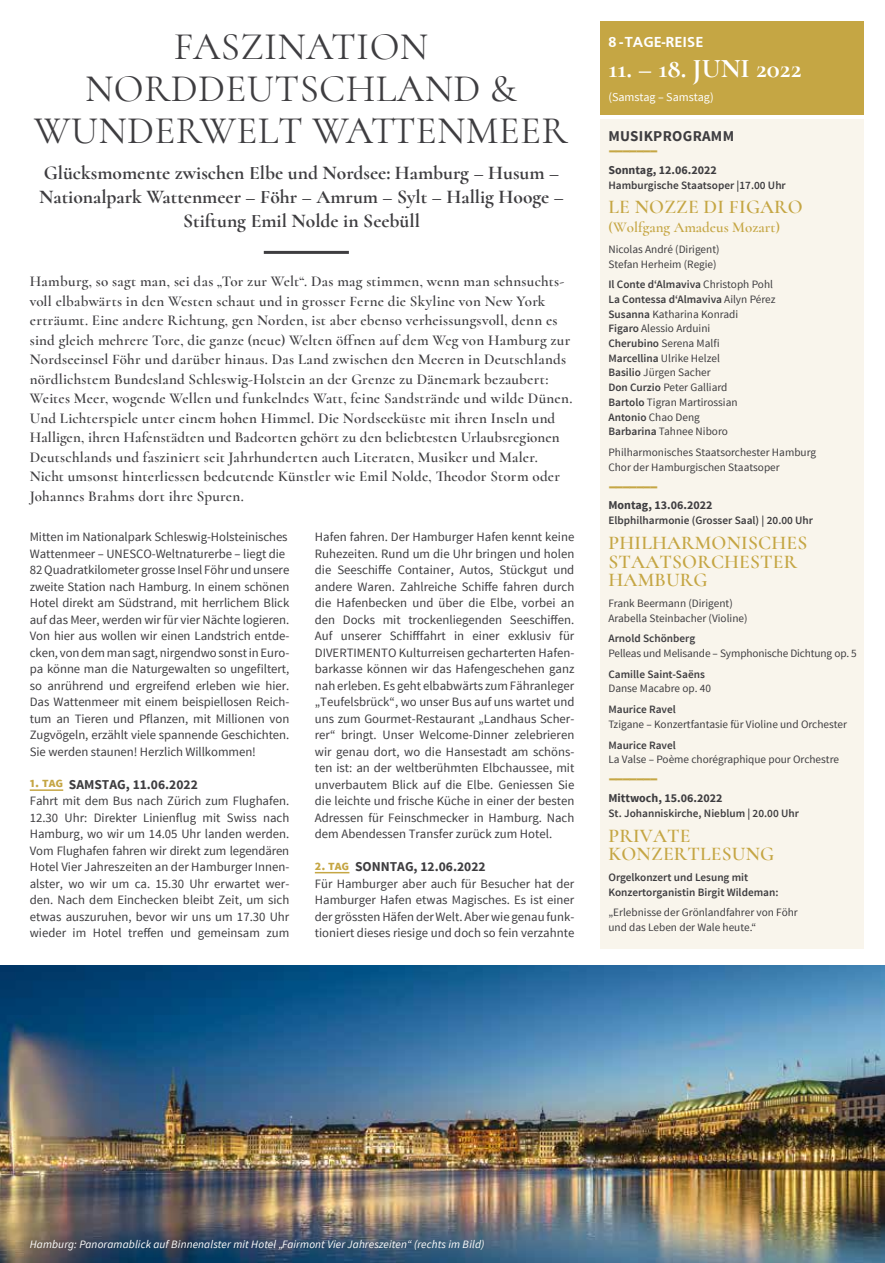
<style>
.page{position:relative;width:885px;height:1263px;background:#fff}
.page>*{position:absolute;margin:0;border:0;box-sizing:border-box;transform-origin:0 0}
.t1{font:39px/42px "Cormorant";letter-spacing:.01em;color:#3e3d40;text-align:center}
.t2{font:700 27px "Cormorant";color:#fff}
.t3{font:700 19.5px/24px "Cormorant";color:#3e3d40;text-align:center}
.t4{font:600 19.5px/18.8px "Cormorant";letter-spacing:.01em;color:#c5a644}
.t5{font:900 18px "Source Sans Pro";color:#c5a644}
.t6{font:600 15px/19.5px "Cormorant";letter-spacing:.015em;color:#3e3d40}
.t7{font:600 15px "Cormorant";color:#c5a644}
.t8{font:700 15px "Source Sans Pro";letter-spacing:.02em;color:#3e3d40}
.t9{font:700 15px "Frutiger";color:#fff}
.t10{font:700 13.5px "Source Sans Pro";color:#3e3d40}
.t11{font:12.75px/16.5px "Source Sans Pro";letter-spacing:-.005em;color:#3e3d40;text-align:justify}
.t12{font:700 12px "Source Sans Pro";color:#3e3d40}
.t13{font:12px "Source Sans Pro";color:#fff}
.t14{font:11.25px/14.7px "Source Sans Pro";color:#3e3d40}
.t15{font:600 11.25px/14.7px "Source Sans Pro";color:#3e3d40}
.t16{font:italic 11.25px "Source Sans Pro";letter-spacing:.01em;color:#fff}
.s1{color:#c5a644}
.s2{font-weight:600}
</style>
<div class="page">
<div style="left:600px;top:119px;width:263px;height:829px;background:#f9f5ec"></div>
<div style="left:600px;top:21px;width:263px;height:94px;background:#c5a644"></div>
<hr style="left:30px;top:789px;width:33px;height:2px;background:#c5a644">
<hr style="left:315px;top:872px;width:34px;height:1px;background:#c5a644">
<hr style="left:264px;top:251px;width:85px;height:3px;background:#3e3d40">
<img style="left:0;top:965px;width:884px;height:298px">
<h1 class="t1" style="left:34px;top:26px;width:535px">FASZINATION<br>NORDDEUTSCHLAND &amp;<br>WUNDERWELT WATTENMEER</h1>
<h3 class="t3" style="left:39px;top:161px;width:526px">Glücksmomente zwischen Elbe und Nordsee: Hamburg – Husum –<br>Nationalpark Wattenmeer – Föhr – Amrum – Sylt – Hallig Hooge –<br>Stiftung Emil Nolde in Seebüll</h3>
<p class="t6" style="left:30px;top:271px;width:544px">Hamburg, so sagt man, sei das „Tor zur Welt“. Das mag stimmen, wenn man sehnsuchts&shy;voll elbabwärts in den Westen schaut und in grosser Ferne die Skyline von New York erträumt. Eine andere Richtung, gen Norden, ist aber ebenso verheissungsvoll, denn es sind gleich mehrere Tore, die ganze (neue) Welten öffnen auf dem Weg von Hamburg zur Nordseeinsel Föhr und darüber hinaus. Das Land zwischen den Meeren in Deutschlands nördlichstem Bundesland Schleswig-Holstein an der Grenze zu Dänemark bezaubert:<br>Weites Meer, wogende Wellen und funkelndes Watt, feine Sandstrände und wilde Dünen.<br>Und Lichterspiele unter einem hohen Himmel. Die Nordseeküste mit ihren Inseln und Halligen, ihren Hafenstädten und Badeorten gehört zu den beliebtesten Urlaubsregionen Deutschlands und fasziniert seit Jahrhunderten auch Literaten, Musiker und Maler.<br>Nicht umsonst hinterliessen bedeutende Künstler wie Emil Nolde, Theodor Storm oder Johannes Brahms dort ihre Spuren.</p>
<p class="t11" style="left:315px;top:529px;width:261px">Hafen fahren. Der Hamburger Hafen kennt keine Ruhezeiten. Rund um die Uhr bringen und holen die Seeschiffe Container, Autos, Stückgut und andere Waren. Zahlreiche Schiffe fahren durch die Hafenbecken und über die Elbe, vorbei an den Docks mit trockenliegenden Seeschiffen.<br>Auf unserer Schifffahrt in einer exklusiv für DIVERTIMENTO Kulturreisen gecharterten Hafen&shy;barkasse können wir das Hafengeschehen ganz nah erleben. Es geht elbabwärts zum Fähranleger „Teufelsbrück“, wo unser Bus auf uns wartet und uns zum Gourmet-Restaurant „Landhaus Scher&shy;rer“ bringt. Unser Welcome-Dinner zelebrieren wir genau dort, wo die Hansestadt am schöns&shy;ten ist: an der weltberühmten Elbchaussee, mit unverbautem Blick auf die Elbe. Geniessen Sie die leichte und frische Küche in einer der besten Adressen für Feinschmecker in Hamburg. Nach dem Abendessen Transfer zurück zum Hotel.</p>
<p class="t10" style="left:315px;top:858px;width:172px"><span class="s1">2. tag</span> SONNTAG, 12.06.2022</p>
<p class="t11" style="left:315px;top:875px;width:261px">Für Hamburger aber auch für Besucher hat der Hamburger Hafen etwas Magisches. Es ist einer der grössten Häfen der Welt. Aber wie genau funk&shy;tioniert dieses riesige und doch so fein verzahnte</p>
<p class="t11" style="left:30px;top:529px;width:261px;text-align:left">Mitten im Nationalpark Schleswig-Holsteinisches Wattenmeer – UNESCO-Weltnaturerbe – liegt die 82 Quadratkilometer grosse Insel Föhr und unsere zweite Station nach Hamburg. In einem schönen Hotel direkt am Südstrand, mit herrlichem Blick auf das Meer, werden wir für vier Nächte logieren.<br>Von hier aus wollen wir einen Landstrich entde&shy;cken, von dem man sagt, nirgendwo sonst in Euro&shy;pa könne man die Naturgewalten so ungefiltert, so anrührend und ergreifend erleben wie hier.<br>Das Wattenmeer mit einem beispiellosen Reich&shy;tum an Tieren und Pflanzen, mit Millionen von Zugvögeln, erzählt viele spannende Geschichten.<br>Sie werden staunen! Herzlich Willkommen!</p>
<p class="t10" style="left:30px;top:775px;width:169px"><span class="s1">1. tag</span> SAMSTAG, 11.06.2022</p>
<p class="t11" style="left:30px;top:793px;width:261px">Fahrt mit dem Bus nach Zürich zum Flughafen.<br>12.30 Uhr: Direkter Linienflug mit Swiss nach Hamburg, wo wir um 14.05 Uhr landen werden.<br>Vom Flughafen fahren wir direkt zum legendären Hotel Vier Jahreszeiten an der Hamburger Innen&shy;alster, wo wir um ca. 15.30 Uhr erwartet wer&shy;den. Nach dem Einchecken bleibt Zeit, um sich etwas auszuruhen, bevor wir uns um 17.30 Uhr wieder im Hotel treffen und gemeinsam zum</p>
<p class="t9" style="left:608px;top:33px;width:96px">8 -TAGE-REISE</p>
<h2 class="t2" style="left:608px;top:52px;width:194px">11. – 18. JUNI 2022</h2>
<p class="t13" style="left:608px;top:90px;width:107px">(Samstag – Samstag)</p>
<p class="t8" style="left:608px;top:126px;width:127px">MUSIKPROGRAMM</p>
<h3 class="t5" style="left:608px;top:138px;width:51px">–––––––</h3>
<p class="t12" style="left:608px;top:162px;width:110px">Sonntag, 12.06.2022</p>
<p class="t15" style="left:608px;top:178px;width:179px">Hamburgische Staatsoper |17.00 Uhr</p>
<h3 class="t4" style="left:608px;top:198px;width:196px">LE NOZZE DI FIGARO</h3>
<p class="t7" style="left:608px;top:218px;width:173px">(Wolfgang Amadeus Mozart)</p>
<p class="t14" style="left:608px;top:242px;width:113px">Nicolas André (Dirigent)<br>Stefan Herheim (Regie)</p>
<p class="t14" style="left:608px;top:277px;width:169px"><span class="s2">Il Conte d‘Almaviva</span> Christoph Pohl<br><span class="s2">La Contessa d‘Almaviva</span> Ailyn Pérez<br><span class="s2">Susanna</span> Katharina Konradi<br><span class="s2">Figaro</span> Alessio Arduini<br><span class="s2">Cherubino</span> Serena Malfi<br><span class="s2">Marcellina</span> Ulrike Helzel<br><span class="s2">Basilio</span> Jürgen Sacher<br><span class="s2">Don Curzio</span> Peter Galliard<br><span class="s2">Bartolo</span> Tigran Martirossian<br><span class="s2">Antonio</span> Chao Deng<br><span class="s2">Barbarina</span> Tahnee Niboro</p>
<p class="t14" style="left:608px;top:445px;width:209px">Philharmonisches Staatsorchester Hamburg<br>Chor der Hamburgischen Staatsoper</p>
<h3 class="t5" style="left:608px;top:474px;width:51px">–––––––</h3>
<p class="t12" style="left:608px;top:498px;width:105px">Montag, 13.06.2022</p>
<p class="t15" style="left:608px;top:513px;width:206px">Elbphilharmonie (Grosser Saal) | 20.00 Uhr</p>
<h3 class="t4" style="left:608px;top:533px;width:200px">PHILHARMONISCHES<br>STAATSORCHESTER<br>HAMBURG</h3>
<p class="t14" style="left:608px;top:596px;width:140px">Frank Beermann (Dirigent)<br>Arabella Steinbacher (Violine)</p>
<p class="t15" style="left:608px;top:632px;width:88px">Arnold Schönberg</p>
<p class="t14" style="left:608px;top:646px;width:250px">Pelleas und Melisande – Symphonische Dichtung op. 5</p>
<p class="t15" style="left:608px;top:667px;width:98px">Camille Saint-Saëns</p>
<p class="t14" style="left:608px;top:682px;width:104px">Danse Macabre op. 40</p>
<p class="t15" style="left:608px;top:702px;width:69px">Maurice Ravel</p>
<p class="t14" style="left:608px;top:717px;width:240px">Tzigane – Konzertfantasie für Violine und Orchester</p>
<p class="t15" style="left:608px;top:738px;width:69px">Maurice Ravel</p>
<p class="t14" style="left:608px;top:752px;width:232px">La Valse – Poème chorégraphique pour Orchestre</p>
<h3 class="t5" style="left:608px;top:766px;width:51px">–––––––</h3>
<p class="t12" style="left:608px;top:790px;width:115px">Mittwoch, 15.06.2022</p>
<p class="t15" style="left:608px;top:806px;width:192px">St. Johanniskirche, Nieblum | 20.00 Uhr</p>
<h3 class="t4" style="left:608px;top:826px;width:167px">PRIVATE<br>KONZERTLESUNG</h3>
<p class="t15" style="left:608px;top:870px;width:171px">Orgelkonzert und Lesung mit<br>Konzertorganistin Birgit Wildeman:</p>
<p class="t14" style="left:608px;top:905px;width:191px">„Erlebnisse der Grönlandfahrer von Föhr und das Leben der Wale heute.“</p>
<p class="t16" style="left:30px;top:1237px;width:456px">Hamburg: Panoramablick auf Binnenalster mit Hotel „Fairmont Vier Jahreszeiten“ (rechts im Bild)</p>
</div>
